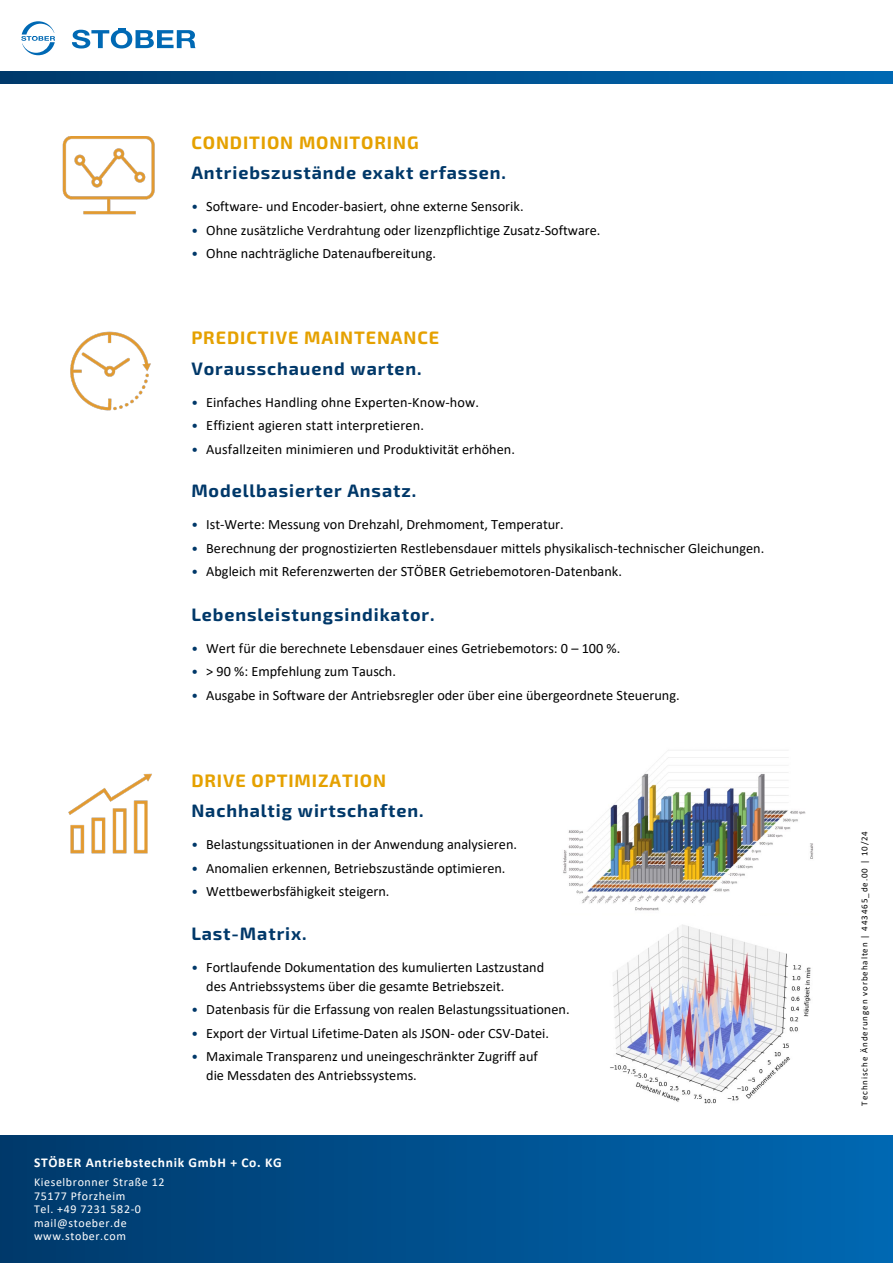
<style>
.page{position:relative;width:893px;height:1263px;background:#fff}
.page>*{position:absolute;margin:0;border:0;box-sizing:border-box;transform-origin:0 0}
.t1{font:700 18px "Exo 2";letter-spacing:.05em;color:#003869}
.t2{font:700 18px "Exo 2";letter-spacing:.05em;color:#e5a100}
.t3{font:14.25px/19.2px "Calibri";color:#000}
.t4{font:700 13.5px "Calibri";letter-spacing:.05em;color:#fff}
.t5{font:12px "Calibri";letter-spacing:.05em;color:#fff}
.t6{font:9px "Calibri";letter-spacing:.1em;color:#000}
.s1{font-size:13.5px;color:#003869}
</style>
<div class="page">
<div style="left:0;top:1135px;width:893px;height:128px;background:linear-gradient(to right,#00396b,#0068b3)"></div>
<img style="left:610px;top:924px;width:201px;height:180px">
<img style="left:563px;top:750px;width:250px;height:161px">
<svg style="left:0;top:71px;width:893px;height:12px;background:#00508e"></svg>
<img style="left:68px;top:774px;width:84px;height:80px">
<img style="left:70px;top:332px;width:81px;height:79px">
<img style="left:62px;top:136px;width:93px;height:79px">
<svg style="left:72px;top:28px;width:124px;height:21px"></svg>
<svg style="left:21px;top:21px;width:34px;height:34px"></svg>
<p class="t2" style="left:191px;top:132px;width:229px">CONDITION MONITORING</p>
<p class="t1" style="left:191px;top:162px;width:316px">Antriebszustände exakt erfassen.</p>
<p class="t3" style="left:191px;top:197px;width:334px"><span class="s1">•</span> Software- und Encoder-basiert, ohne externe Sensorik.</p>
<p class="t3" style="left:191px;top:220px;width:411px"><span class="s1">•</span> Ohne zusätzliche Verdrahtung oder lizenzpflichtige Zusatz-Software.</p>
<p class="t3" style="left:191px;top:244px;width:246px"><span class="s1">•</span> Ohne nachträgliche Datenaufbereitung.</p>
<p class="t2" style="left:191px;top:327px;width:249px">PREDICTIVE MAINTENANCE</p>
<p class="t1" style="left:191px;top:358px;width:232px">Vorausschauend warten.</p>
<p class="t3" style="left:191px;top:392px;width:289px"><span class="s1">•</span> Einfaches Handling ohne Experten-Know-how.</p>
<p class="t3" style="left:191px;top:416px;width:234px"><span class="s1">•</span> Effizient agieren statt interpretieren.</p>
<p class="t3" style="left:191px;top:439px;width:325px"><span class="s1">•</span> Ausfallzeiten minimieren und Produktivität erhöhen.</p>
<p class="t1" style="left:191px;top:480px;width:226px">Modellbasierter Ansatz.</p>
<p class="t3" style="left:191px;top:515px;width:374px"><span class="s1">•</span> Ist-Werte: Messung von Drehzahl, Drehmoment, Temperatur.</p>
<p class="t3" style="left:191px;top:538px;width:574px"><span class="s1">•</span> Berechnung der prognostizierten Restlebensdauer mittels physikalisch-technischer Gleichungen.</p>
<p class="t3" style="left:191px;top:561px;width:432px"><span class="s1">•</span> Abgleich mit Referenzwerten der STÖBER Getriebemotoren-Datenbank.</p>
<p class="t1" style="left:191px;top:604px;width:245px">Lebensleistungsindikator.</p>
<p class="t3" style="left:191px;top:638px;width:431px"><span class="s1">•</span> Wert für die berechnete Lebensdauer eines Getriebemotors: 0 – 100 %.</p>
<p class="t3" style="left:191px;top:661px;width:206px"><span class="s1">•</span> &gt; 90 %: Empfehlung zum Tausch.</p>
<p class="t3" style="left:191px;top:685px;width:490px"><span class="s1">•</span> Ausgabe in Software der Antriebsregler oder über eine übergeordnete Steuerung.</p>
<p class="t2" style="left:191px;top:769px;width:196px">DRIVE OPTIMIZATION</p>
<p class="t1" style="left:191px;top:800px;width:234px">Nachhaltig wirtschaften.</p>
<p class="t3" style="left:191px;top:834px;width:327px"><span class="s1">•</span> Belastungssituationen in der Anwendung analysieren.</p>
<p class="t3" style="left:191px;top:858px;width:316px"><span class="s1">•</span> Anomalien erkennen, Betriebszustände optimieren.</p>
<p class="t3" style="left:191px;top:881px;width:200px"><span class="s1">•</span> Wettbewerbsfähigkeit steigern.</p>
<p class="t1" style="left:191px;top:922px;width:117px">Last-Matrix.</p>
<p class="t3" style="left:206px;top:957px;width:339px;text-indent:-15px"><span class="s1">•</span> Fortlaufende Dokumentation des kumulierten Lastzustand des Antriebssystems über die gesamte Betriebszeit.</p>
<p class="t3" style="left:191px;top:999px;width:380px"><span class="s1">•</span> Datenbasis für die Erfassung von realen Belastungssituationen.</p>
<p class="t3" style="left:191px;top:1023px;width:359px"><span class="s1">•</span> Export der Virtual Lifetime-Daten als JSON- oder CSV-Datei.</p>
<p class="t3" style="left:206px;top:1046px;width:333px;text-indent:-15px"><span class="s1">•</span> Maximale Transparenz und uneingeschränkter Zugriff auf die Messdaten des Antriebssystems.</p>
<p class="t4" style="left:34px;top:1153px;width:249px">STÖBER Antriebstechnik GmbH + Co. KG</p>
<p class="t5" style="left:34px;top:1174px;width:132px">Kieselbronner Straße 12</p>
<p class="t5" style="left:34px;top:1187px;width:93px">75177 Pforzheim</p>
<p class="t5" style="left:34px;top:1201px;width:109px">Tel. +49 7231 582-0</p>
<p class="t5" style="left:34px;top:1214px;width:94px">mail@stoeber.de</p>
<p class="t5" style="left:34px;top:1228px;width:94px">www.stober.com</p>
<p class="t6" style="left:858px;top:1106px;width:276px;rotate:-90deg">Technische Änderungen vorbehalten | 443465_de.00 | 10/24</p>
</div>
